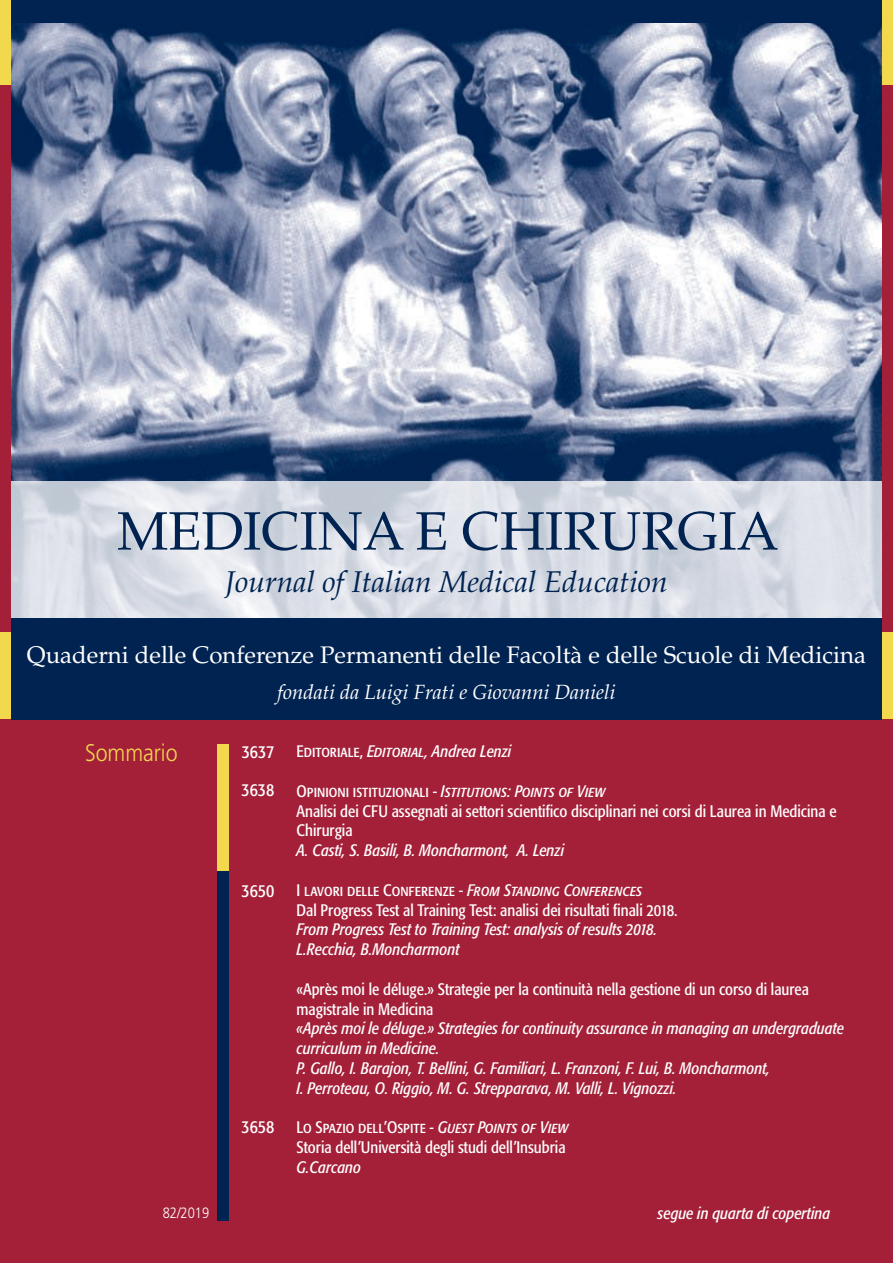
<style>
.page{position:relative;width:893px;height:1263px;background:#fff}
.page>*{position:absolute;margin:0;border:0;box-sizing:border-box;transform-origin:0 0}
.t1{font:54px "Palatino";color:#002351}
.t2{font:italic 30px "Palatino";color:#002351}
.t3{font:24px "Palatino";color:#fff}
.t4{font:300 24px "Frutiger";color:#f1d84d;scale:.89 1}
.t5{font:italic 20.55px "Palatino";color:#fff}
.t6{font:condensed 18px/38.1px "Formata";letter-spacing:-.01em;color:#fff}
.t7{font:italic condensed 16.5px/19.8px "Formata";color:#fff}
.t8{font:condensed 16.5px/19.8px "Formata";color:#fff}
.t9{font:16.5px "Formata Cn Italic SC";color:#fff}
.t10{font:16.5px "Formata Condensed SC";color:#fff}
.t11{font:300 15px "Frutiger";color:#fff;scale:.86 1}
.s1{font-family:"Formata Condensed SC";font-style:normal;font-stretch:normal}
.s2{font-style:normal}
.s3{font-family:"Formata Cn Italic SC";font-style:normal;font-stretch:normal}
.s4{font-family:"Formata Condensed SC"}
.s5{font-family:"Formata";font-stretch:condensed}
.s6{font-family:"Formata Cn Italic SC"}
</style>
<div class="page">
<div style="left:0;top:0;width:893px;height:87px;background:#f1d84d"></div>
<div style="left:0;top:632px;width:893px;height:88px;background:#f1d84d"></div>
<div style="left:0;top:85px;width:893px;height:547px;background:#a42039"></div>
<div style="left:0;top:720px;width:893px;height:543px;background:#a42039"></div>
<div style="left:11px;top:618px;width:871px;height:102px;background:#002351"></div>
<img style="left:11px;top:23px;width:871px;height:458px">
<div style="left:11px;top:0;width:871px;height:23px;background:#002351"></div>
<div style="left:217px;top:745px;width:11px;height:126px;background:#f1d84d"></div>
<div style="left:217px;top:871px;width:11px;height:350px;background:#002351"></div>
<svg style="left:11px;top:481px;width:871px;height:137px;fill:#dadee6"></svg>
<h1 class="t1" style="left:117px;top:499px;width:663px">MEDICINA E CHIRURGIA</h1>
<h2 class="t2" style="left:225px;top:564px;width:444px">Journal of Italian Medical Education</h2>
<h3 class="t3" style="left:27px;top:640px;width:841px">Quaderni delle Conferenze Permanenti delle Facoltà e delle Scuole di Medicina</h3>
<p class="t5" style="left:277px;top:680px;width:339px">fondati da Luigi Frati e Giovanni Danieli</p>
<h3 class="t4" style="left:85px;top:739px;width:105px">Sommario</h3>
<p class="t11" style="left:163px;top:1204px;width:56px">82/2019</p>
<p class="t6" style="left:242px;top:733px;width:34px">3637<br>3638</p>
<p class="t6" style="left:242px;top:871px;width:34px">3650</p>
<p class="t6" style="left:242px;top:1108px;width:34px">3658</p>
<p class="t7" style="left:297px;top:741px;width:216px"><span class="s1">Editoriale</span><span class="s2">,</span> <span class="s3">Editorial,</span> Andrea Lenzi</p>
<p class="t9" style="left:297px;top:781px;width:310px"><span class="s4">Opinioni istituzionali</span> <span class="s5">-</span> Istitutions: Points of View</p>
<p class="t8" style="left:297px;top:801px;width:542px">Analisi dei CFU assegnati ai settori scientifico disciplinari nei corsi di Laurea in Medicina e<br>Chirurgia</p>
<p class="t7" style="left:297px;top:840px;width:269px">A. Casti, S. Basili, B. Moncharmont, A. Lenzi</p>
<p class="t9" style="left:297px;top:880px;width:347px"><span class="s4">I lavori delle Conferenze</span> <span class="s5">-</span> From Standing Conferences</p>
<p class="t8" style="left:297px;top:900px;width:383px">Dal Progress Test al Training Test: analisi dei risultati finali 2018.</p>
<p class="t7" style="left:297px;top:920px;width:362px">From Progress Test to Training Test: analysis of results 2018.<br>L.Recchia, B.Moncharmont</p>
<p class="t8" style="left:297px;top:979px;width:514px">«Après moi le déluge.» Strategie per la continuità nella gestione di un corso di laurea magistrale in Medicina</p>
<p class="t7" style="left:297px;top:1019px;width:549px">«Après moi le déluge.» Strategies for continuity assurance in managing an undergraduate curriculum in Medicine.<br>P. Gallo, I. Barajon, T. Bellini, G. Familiari, L. Franzoni, F. Lui, B. Moncharmont,<br>I. Perroteau, O. Riggio, M. G. Strepparava, M. Valli, L. Vignozzi.</p>
<p class="t10" style="left:297px;top:1118px;width:273px">Lo Spazio dell’Ospite - <span class="s6">Guest Points of View</span></p>
<p class="t8" style="left:297px;top:1137px;width:270px">Storia dell’Università degli studi dell’Insubria</p>
<p class="t7" style="left:297px;top:1157px;width:66px">G.Carcano</p>
<p class="t7" style="left:658px;top:1203px;width:174px">segue in quarta di copertina</p>
</div>
